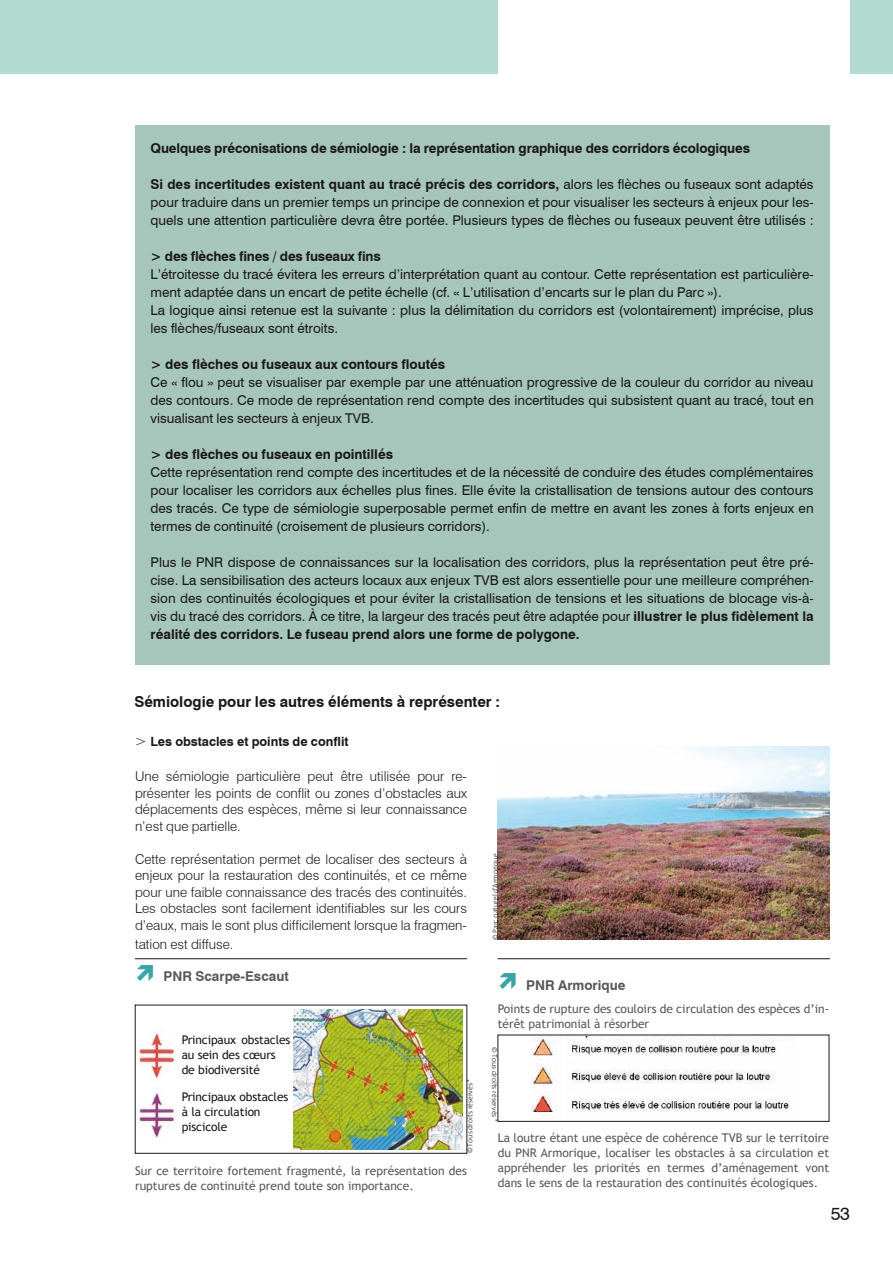
<style>
.page{position:relative;width:893px;height:1263px;background:#fff}
.page>*{position:absolute;margin:0;border:0;box-sizing:border-box;transform-origin:0 0}
.t1{font:18px "Swiss 721 BT";color:#1a171c}
.t2{font:700 15px "Swiss 721 BT";color:#1a171c}
.t3{font:13.5px/18px "Swiss 721 BT";color:#1a171c;text-align:justify}
.t4{font:300 13.5px/16.5px "Swiss 721 BT";color:#1a171c;text-align:justify}
.t5{font:700 13.5px "Swiss 721 BT";letter-spacing:-.01em;color:#1a171c}
.t6{font:700 13.5px "Swiss 721 BT";color:#58585a}
.t7{font:700 12.75px "Swiss 721 BT";color:#1a171c}
.t8{font:12px/15px "Trebuchet MS";color:#58585a}
.t9{font:12px/15px "Trebuchet MS";letter-spacing:-.01em;color:#1a171c}
.t10{font:300 7.35px "The Sans";color:#1a171c}
.s1{font-weight:700}
.s2{font-weight:300;font-style:italic;font-size:15px}
</style>
<div class="page">
<div style="left:0;top:0;width:498px;height:73px;background:#b3dad0"></div>
<div style="left:850px;top:0;width:43px;height:73px;background:#b3dad0"></div>
<div style="left:135px;top:125px;width:694px;height:540px;background:#a6c6bb"></div>
<hr style="left:135px;top:958px;width:332px;height:1px;background:#1a171c">
<img style="left:498px;top:746px;width:331px;height:194px">
<hr style="left:498px;top:958px;width:332px;height:1px;background:#1a171c">
<img style="left:139px;top:1033px;width:36px;height:46px">
<img style="left:139px;top:1092px;width:37px;height:46px">
<img style="left:293px;top:1009px;width:169px;height:140px">
<img style="left:531px;top:1037px;width:27px;height:76px">
<img style="left:570px;top:1037px;width:219px;height:75px">
<p class="t5" style="left:151px;top:140px;width:601px">Quelques préconisations de sémiologie : la représentation graphique des corridors écologiques</p>
<p class="t3" style="left:151px;top:175px;width:665px"><span class="s1">Si des incertitudes existent quant au tracé précis des corridors,</span> alors les flèches ou fuseaux sont adaptés pour traduire dans un premier temps un principe de connexion et pour visualiser les secteurs à enjeux pour les&shy;quels une attention particulière devra être portée. Plusieurs types de flèches ou fuseaux peuvent être utilisés :</p>
<p class="t5" style="left:151px;top:248px;width:232px">&gt; des flèches fines / des fuseaux fins</p>
<p class="t3" style="left:151px;top:265px;width:665px;text-align:left">L’étroitesse du tracé évitera les erreurs d’interprétation quant au contour. Cette représentation est particulière&shy;ment adaptée dans un encart de petite échelle (cf. « L’utilisation d’encarts sur le plan du Parc »).<br>La logique ainsi retenue est la suivante : plus la délimitation du corridors est (volontairement) imprécise, plus les flèches/fuseaux sont étroits.</p>
<p class="t5" style="left:151px;top:356px;width:296px">&gt; des flèches ou fuseaux aux contours floutés</p>
<p class="t3" style="left:151px;top:373px;width:665px">Ce « flou » peut se visualiser par exemple par une atténuation progressive de la couleur du corridor au niveau des contours. Ce mode de représentation rend compte des incertitudes qui subsistent quant au tracé, tout en visualisant les secteurs à enjeux TVB.</p>
<p class="t5" style="left:151px;top:446px;width:244px">&gt; des flèches ou fuseaux en pointillés</p>
<p class="t3" style="left:151px;top:463px;width:665px">Cette représentation rend compte des incertitudes et de la nécessité de conduire des études complémentaires pour localiser les corridors aux échelles plus fines. Elle évite la cristallisation de tensions autour des contours des tracés. Ce type de sémiologie superposable permet enfin de mettre en avant les zones à forts enjeux en termes de continuité (croisement de plusieurs corridors).</p>
<p class="t3" style="left:151px;top:553px;width:665px">Plus le PNR dispose de connaissances sur la localisation des corridors, plus la représentation peut être pré&shy;cise. La sensibilisation des acteurs locaux aux enjeux TVB est alors essentielle pour une meilleure compréhen&shy;sion des continuités écologiques et pour éviter la cristallisation de tensions et les situations de blocage vis-à&shy;vis du tracé des corridors. À ce titre, la largeur des tracés peut être adaptée pour <span class="s1">illustrer le plus fidèlement la réalité des corridors. Le fuseau prend alors une forme de polygone.</span></p>
<p class="t2" style="left:134px;top:692px;width:367px">Sémiologie pour les autres éléments à représenter :</p>
<p class="t7" style="left:134px;top:734px;width:216px"><span class="s2">&gt;</span> Les obstacles et points de conflit</p>
<p class="t4" style="left:135px;top:768px;width:334px">Une sémiologie particulière peut être utilisée pour re&shy;présenter les points de conflit ou zones d’obstacles aux déplacements des espèces, même si leur connaissance n’est que partielle.</p>
<p class="t4" style="left:135px;top:850px;width:334px">Cette représentation permet de localiser des secteurs à enjeux pour la restauration des continuités, et ce même pour une faible connaissance des tracés des continuités.<br>Les obstacles sont facilement identifiables sur les cours d’eaux, mais le sont plus difficilement lorsque la fragmen-</p>
<p class="t4" style="left:135px;top:936px;width:100px">tation est diffuse.</p>
<p class="t6" style="left:163px;top:968px;width:127px">PNR Scarpe-Escaut</p>
<p class="t9" style="left:182px;top:1032px;width:110px">Principaux obstacles au sein des cœurs de biodiversité</p>
<p class="t9" style="left:182px;top:1089px;width:108px">Principaux obstacles à la circulation piscicole</p>
<p class="t10" style="left:464px;top:1153px;width:76px;rotate:-90deg">© Tous droits réservés *</p>
<p class="t8" style="left:135px;top:1163px;width:333px">Sur ce territoire fortement fragmenté, la représentation des ruptures de continuité prend toute son importance.</p>
<p class="t10" style="left:489px;top:940px;width:88px;rotate:-90deg">© Parc naturel d’Armorique</p>
<p class="t6" style="left:526px;top:977px;width:101px">PNR Armorique</p>
<p class="t8" style="left:498px;top:1001px;width:333px">Points de rupture des couloirs de circulation des espèces d’in&shy;térêt patrimonial à résorber</p>
<p class="t10" style="left:501px;top:1047px;width:76px;rotate:90deg">© Tous droits réservés *</p>
<p class="t8" style="left:498px;top:1130px;width:333px;text-align:justify">La loutre étant une espèce de cohérence TVB sur le territoire du PNR Armorique, localiser les obstacles à sa circulation et appréhender les priorités en termes d’aménagement vont dans le sens de la restauration des continuités écologiques.</p>
<h1 class="t1" style="left:831px;top:1203px;width:21px">53</h1>
</div>
